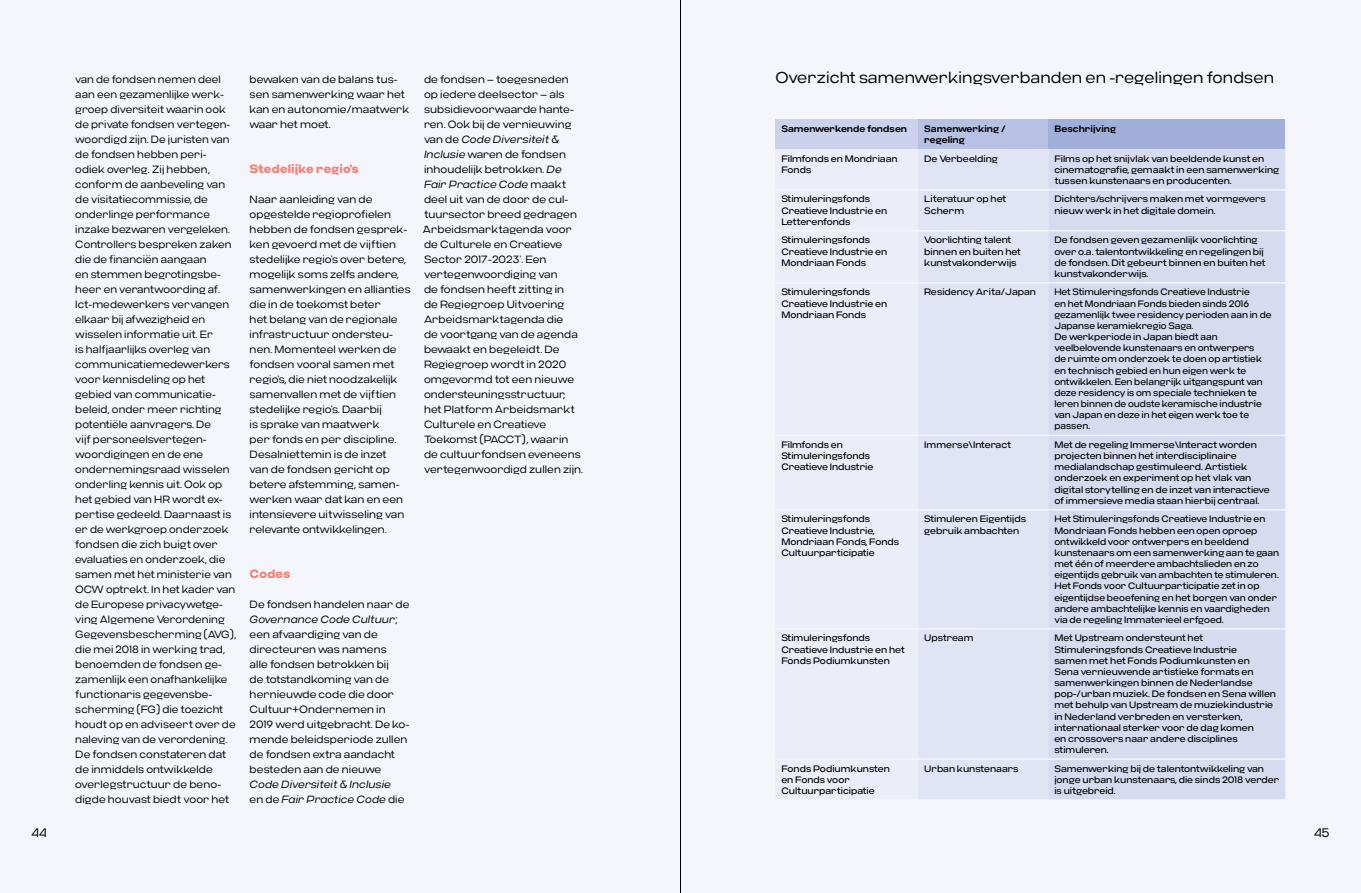
<style>
.page{position:relative;width:1361px;height:893px;background:#fff}
.page>*{position:absolute;margin:0;border:0;box-sizing:border-box;transform-origin:0 0}
.t1{font:300 15.75px "Criteria CF";letter-spacing:.01em;color:#000}
.t2{font:300 12.3px "Criteria CF";color:#000}
.t3{font:800 12px "Criteria CF";letter-spacing:.01em;color:#f08479}
.t4{font:300 10.5px/15px "Criteria CF";letter-spacing:.01em;color:#000}
.t5{font:italic 300 10.5px/15px "Criteria CF";letter-spacing:.01em;color:#000}
.t6{font:9.3px/11.1px "Criteria CF";color:#000}
.t7{font:600 9.3px/11.1px "Criteria CF";color:#000}
.s1{font-style:italic}
.s2{font-style:normal}
</style>
<div class="page">
<div style="left:680px;top:0;width:681px;height:893px;background:#f5f6fc"></div>
<div style="left:775px;top:119px;width:143px;height:30px;background:#ccd2ec"></div>
<div style="left:918px;top:119px;width:130px;height:30px;background:#b7c1e3"></div>
<div style="left:1048px;top:119px;width:237px;height:30px;background:#a2afdb"></div>
<div style="left:918px;top:149px;width:130px;height:650px;background:#e1e4f4"></div>
<div style="left:1048px;top:149px;width:237px;height:650px;background:#d6dbf0"></div>
<hr style="left:918px;top:189px;width:130px;height:2px;background:#f5f6fc">
<hr style="left:1048px;top:189px;width:237px;height:2px;background:#f5f6fc">
<hr style="left:918px;top:230px;width:130px;height:2px;background:#f5f6fc">
<hr style="left:1048px;top:230px;width:237px;height:2px;background:#f5f6fc">
<hr style="left:918px;top:282px;width:130px;height:2px;background:#f5f6fc">
<hr style="left:1048px;top:282px;width:237px;height:2px;background:#f5f6fc">
<hr style="left:918px;top:435px;width:130px;height:1px;background:#f5f6fc">
<hr style="left:1048px;top:435px;width:237px;height:1px;background:#f5f6fc">
<hr style="left:918px;top:509px;width:130px;height:2px;background:#f5f6fc">
<hr style="left:1048px;top:509px;width:237px;height:2px;background:#f5f6fc">
<hr style="left:918px;top:628px;width:130px;height:2px;background:#f5f6fc">
<hr style="left:1048px;top:628px;width:237px;height:2px;background:#f5f6fc">
<hr style="left:918px;top:758px;width:130px;height:2px;background:#f5f6fc">
<hr style="left:1048px;top:758px;width:237px;height:2px;background:#f5f6fc">
<div style="left:0;top:0;width:680px;height:893px;background:#f5f6fc"></div>
<hr style="left:680px;top:0;width:1px;height:893px;background:#000">
<p class="t4" style="left:75px;top:72px;width:163px">van de fondsen nemen deel aan een gezamenlijke werk&shy;groep diversiteit waarin ook de private fondsen vertegen&shy;woordigd zijn. De juristen van de fondsen hebben peri&shy;odiek overleg. Zij hebben, conform de aanbeveling van de visitatiecommissie, de onderlinge performance inzake bezwaren vergeleken.<br>Controllers bespreken zaken die de financi¿n aangaan<br>en stemmen begrotingsbe&shy;heer en verantwoording af.<br>Ict-medewerkers vervangen elkaar bij afwezigheid en wisselen informatie uit. Er<br>is halfjaarlijks overleg van communicatiemedewerkers voor kennisdeling op het gebied van communicatie&shy;beleid, onder meer richting potenti¿le aanvragers. De<br>vijf personeelsvertegen&shy;woordigingen en de ene ondernemingsraad wisselen onderling kennis uit. Ook op het gebied van HR wordt ex&shy;pertise gedeeld. Daarnaast is er de werkgroep onderzoek fondsen die zich buigt over evaluaties en onderzoek, die samen met het ministerie van<br>OCW optrekt. In het kader van de Europese privacywetge&shy;ving Algemene Verordening<br>Gegevensbescherming (AVG), die mei 2018 in werking trad, benoemden de fondsen ge&shy;zamenlijk een onafhankelijke functionaris gegevensbe&shy;scherming (FG) die toezicht houdt op en adviseert over de naleving van de verordening.<br>De fondsen constateren dat de inmiddels ontwikkelde overlegstructuur de beno&shy;digde houvast biedt voor het</p>
<p class="t4" style="left:250px;top:72px;width:161px">bewaken van de balans tus&shy;sen samenwerking waar het kan en autonomie/maatwerk waar het moet.</p>
<p class="t3" style="left:250px;top:162px;width:111px">Stedelijke regio’s</p>
<p class="t4" style="left:250px;top:192px;width:163px">Naar aanleiding van de opgestelde regioprofielen hebben de fondsen gesprek&shy;ken gevoerd met de vijftien stedelijke regio’s over betere, mogelijk soms zelfs andere, samenwerkingen en allianties die in de toekomst beter<br>het belang van de regionale infrastructuur ondersteu&shy;nen. Momenteel werken de fondsen vooral samen met regio’s, die niet noodzakelijk samenvallen met de vijftien stedelijke regio’s. Daarbij<br>is sprake van maatwerk<br>per fonds en per discipline.<br>Desalniettemin is de inzet<br>van de fondsen gericht op betere afstemming, samen&shy;werken waar dat kan en een intensievere uitwisseling van relevante ontwikkelingen.</p>
<p class="t3" style="left:250px;top:567px;width:42px">Codes</p>
<p class="t4" style="left:250px;top:597px;width:161px">De fondsen handelen naar de<br><span class="s1">Governance Code Cultuur</span>; een afvaardiging van de directeuren was namens<br>alle fondsen betrokken bij<br>de totstandkoming van de hernieuwde code die door<br>Cultuur+Ondernemen in<br>2019 werd uitgebracht. De ko&shy;mende beleidsperiode zullen de fondsen extra aandacht besteden aan de nieuwe</p>
<p class="t5" style="left:250px;top:777px;width:156px">Code Diversiteit &amp; Inclusie <span class="s2">en de</span> Fair Practice Code <span class="s2">die</span></p>
<p class="t4" style="left:423px;top:72px;width:162px">de fondsen – toegesneden op iedere deelsector – als subsidievoorwaarde hante&shy;ren. Ook bij de vernieuwing van de <span class="s1">Code Diversiteit &amp;<br>Inclusie</span> waren de fondsen inhoudelijk betrokken. <span class="s1">De<br>Fair Practice Code</span> maakt deel uit van de door de cul&shy;tuursector breed gedragen ‘Arbeidsmarktagenda voor de Culturele en Creatieve<br>Sector 2017-2023’. Een vertegenwoordiging van<br>de fondsen heeft zitting in<br>de Regiegroep Uitvoering<br>Arbeidsmarktagenda die<br>de voortgang van de agenda bewaakt en begeleidt. De<br>Regiegroep wordt in 2020 omgevormd tot een nieuwe ondersteuningsstructuur, het Platform Arbeidsmarkt<br>Culturele en Creatieve<br>Toekomst (PACCT), waarin de cultuurfondsen eveneens vertegenwoordigd zullen zijn.</p>
<h1 class="t1" style="left:775px;top:68px;width:500px">Overzicht samenwerkingsverbanden en -regelingen fondsen</h1>
<p class="t7" style="left:781px;top:123px;width:127px">Samenwerkende fondsen</p>
<p class="t7" style="left:924px;top:123px;width:83px">Samenwerking / regeling</p>
<p class="t7" style="left:1054px;top:123px;width:63px">Beschrijving</p>
<p class="t6" style="left:781px;top:153px;width:118px">Filmfonds en Mondriaan<br>Fonds</p>
<p class="t6" style="left:924px;top:153px;width:75px">De Verbeelding</p>
<p class="t6" style="left:1054px;top:153px;width:226px">Films op het snijvlak van beeldende kunst en cinematografie, gemaakt in een samenwerking tussen kunstenaars en producenten.</p>
<p class="t6" style="left:781px;top:194px;width:107px">Stimuleringsfonds<br>Creatieve Industrie en<br>Letterenfonds</p>
<p class="t6" style="left:924px;top:194px;width:84px">Literatuur op het<br>Scherm</p>
<p class="t6" style="left:1054px;top:194px;width:213px">Dichters/schrijvers maken met vormgevers nieuw werk in het digitale domein.</p>
<p class="t6" style="left:781px;top:235px;width:107px">Stimuleringsfonds<br>Creatieve Industrie en<br>Mondriaan Fonds</p>
<p class="t6" style="left:924px;top:235px;width:98px">Voorlichting talent binnen en buiten het kunstvakonderwijs</p>
<p class="t6" style="left:1054px;top:235px;width:213px">De fondsen geven gezamenlijk voorlichting over o.a. talentontwikkeling en regelingen bij de fondsen. Dit gebeurt binnen en buiten het kunstvakonderwijs.</p>
<p class="t6" style="left:781px;top:287px;width:107px">Stimuleringsfonds<br>Creatieve Industrie en<br>Mondriaan Fonds</p>
<p class="t6" style="left:924px;top:287px;width:113px">Residency Arita/Japan</p>
<p class="t6" style="left:1054px;top:287px;width:219px">Het Stimuleringsfonds Creatieve Industrie<br>en het Mondriaan Fonds bieden sinds 2016 gezamenlijk twee residency perioden aan in de Japanse keramiekregio Saga.<br>De werkperiode in Japan biedt aan veelbelovende kunstenaars en ontwerpers<br>de ruimte om onderzoek te doen op artistiek en technisch gebied en hun eigen werk te ontwikkelen. Een belangrijk uitgangspunt van deze residency is om speciale technieken te leren binnen de oudste keramische industrie van Japan en deze in het eigen werk toe te passen.</p>
<p class="t6" style="left:781px;top:439px;width:94px">Filmfonds en<br>Stimuleringsfonds<br>Creatieve Industrie</p>
<p class="t6" style="left:924px;top:439px;width:88px">Immerse\Interact</p>
<p class="t6" style="left:1054px;top:439px;width:217px">Met de regeling Immerse\Interact worden projecten binnen het interdisciplinaire medialandschap gestimuleerd. Artistiek onderzoek en experiment op het vlak van digital storytelling en de inzet van interactieve of immersieve media staan hierbij centraal.</p>
<p class="t6" style="left:781px;top:514px;width:119px">Stimuleringsfonds<br>Creatieve Industrie,<br>Mondriaan Fonds, Fonds<br>Cultuurparticipatie</p>
<p class="t6" style="left:924px;top:514px;width:103px">Stimuleren Eigentijds gebruik ambachten</p>
<p class="t6" style="left:1054px;top:514px;width:226px">Het Stimuleringsfonds Creatieve Industrie en Mondriaan Fonds hebben een open oproep ontwikkeld voor ontwerpers en beeldend kunstenaars om een samenwerking aan te gaan met ææn of meerdere ambachtslieden en zo eigentijds gebruik van ambachten te stimuleren.<br>Het Fonds voor Cultuurparticipatie zet in op eigentijdse beoefening en het borgen van onder andere ambachtelijke kennis en vaardigheden via de regeling Immaterieel erfgoed.</p>
<p class="t6" style="left:781px;top:633px;width:125px">Stimuleringsfonds<br>Creatieve Industrie en het<br>Fonds Podiumkunsten</p>
<p class="t6" style="left:924px;top:633px;width:51px">Upstream</p>
<p class="t6" style="left:1054px;top:633px;width:223px">Met Upstream ondersteunt het Stimuleringsfonds Creatieve Industrie<br>samen met het Fonds Podiumkunsten en Sena vernieuwende artistieke formats en samenwerkingen binnen de Nederlandse pop-/urban muziek. De fondsen en Sena willen met behulp van Upstream de muziekindustrie in Nederland verbreden en versterken, internationaal sterker voor de dag komen<br>en crossovers naar andere disciplines stimuleren.</p>
<p class="t6" style="left:781px;top:763px;width:110px">Fonds Podiumkunsten en Fonds voor<br>Cultuurparticipatie</p>
<p class="t6" style="left:924px;top:763px;width:96px">Urban kunstenaars</p>
<p class="t6" style="left:1054px;top:763px;width:226px">Samenwerking bij de talentontwikkeling van jonge urban kunstenaars, die sinds 2018 verder is uitgebreid.</p>
<p class="t2" style="left:31px;top:825px;width:17px">44</p>
<p class="t2" style="left:1314px;top:825px;width:17px">45</p>
</div>
